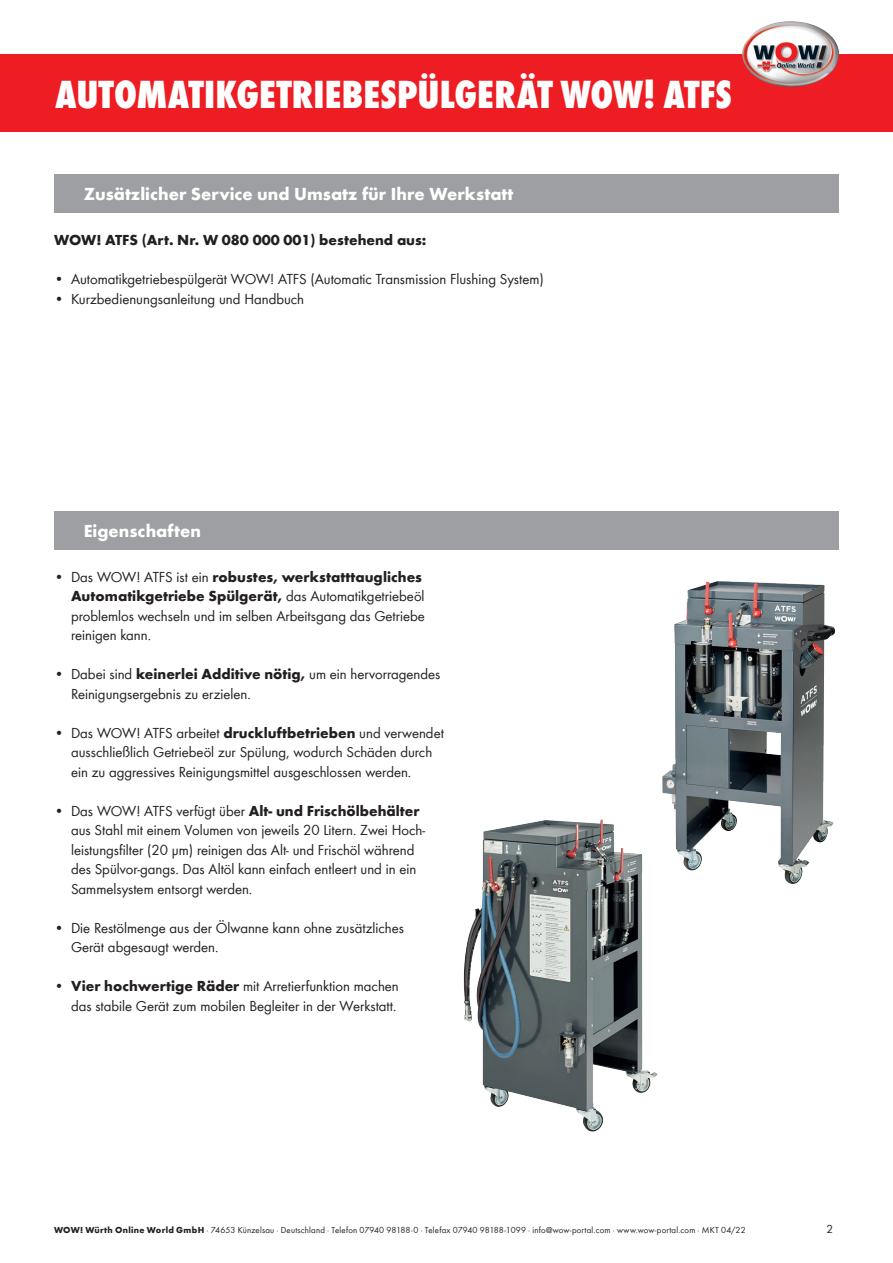
<style>
.page{position:relative;width:893px;height:1263px;background:#fff}
.page>*{position:absolute;margin:0;border:0;box-sizing:border-box;transform-origin:0 0}
.t1{font:800 condensed 40.5px "Wuerth";color:#fff}
.t2{font:700 18px "Wuerth";color:#fff}
.t3{font:15px/19.5px "Wuerth";color:#231f20}
.t4{font:700 15px "Wuerth";color:#231f20}
.t5{font:12px "Wuerth";color:#231f20}
.t6{font:9px "Wuerth";letter-spacing:.02em;color:#231f20}
.s1{font-weight:700}
</style>
<div class="page">
<div style="left:54px;top:174px;width:785px;height:39px;background:#9d9fa2"></div>
<div style="left:54px;top:511px;width:785px;height:38px;background:#9d9fa2"></div>
<img style="left:463px;top:819px;width:195px;height:313px">
<img style="left:652px;top:581px;width:184px;height:312px">
<div style="left:0;top:54px;width:893px;height:78px;background:#ee1d23"></div>
<img style="left:742px;top:21px;width:97px;height:66px">
<h1 class="t1" style="left:55px;top:66px;width:678px">AUTOMATIKGETRIEBESPÜLGERÄT WOW! ATFS</h1>
<p class="t2" style="left:84px;top:181px;width:431px">Zusätzlicher Service und Umsatz für Ihre Werkstatt</p>
<p class="t4" style="left:54px;top:229px;width:374px">WOW! ATFS (Art. Nr. W 080 000 001) bestehend aus:</p>
<p class="t3" style="left:54px;top:269px;width:491px">• Automatikgetriebespülgerät WOW! ATFS (Automatic Transmission Flushing System)</p>
<p class="t3" style="left:54px;top:288px;width:252px">• Kurzbedienungsanleitung und Handbuch</p>
<p class="t2" style="left:84px;top:518px;width:119px">Eigenschaften</p>
<p class="t3" style="left:71px;top:566px;width:355px;text-indent:-17px">• Das WOW! ATFS ist ein <span class="s1">robustes, werkstatttaugliches Automatikgetriebe Spülgerät,</span> das Automatikgetriebeöl problemlos wechseln und im selben Arbeitsgang das Getriebe reinigen kann.</p>
<p class="t3" style="left:71px;top:664px;width:371px;text-indent:-17px">• Dabei sind <span class="s1">keinerlei Additive nötig,</span> um ein hervorragendes<br>Reinigungsergebnis zu erzielen.</p>
<p class="t3" style="left:71px;top:722px;width:374px;text-indent:-17px">• Das WOW! ATFS arbeitet <span class="s1">druckluftbetrieben</span> und verwendet ausschließlich Getriebeöl zur Spülung, wodurch Schäden durch ein zu aggressives Reinigungsmittel ausgeschlossen werden.</p>
<p class="t3" style="left:71px;top:800px;width:356px;text-indent:-17px">• Das WOW! ATFS verfügt über <span class="s1">Alt- und Frischölbehälter </span>aus Stahl mit einem Volumen von jeweils 20 Litern. Zwei Hoch&shy;leistungsfilter (20 µm) reinigen das Alt- und Frischöl während des Spülvor-gangs. Das Altöl kann einfach entleert und in ein Sammelsystem entsorgt werden.</p>
<p class="t3" style="left:71px;top:917px;width:335px;text-indent:-17px">• Die Restölmenge aus der Ölwanne kann ohne zusätzliches<br>Gerät abgesaugt werden.</p>
<p class="t3" style="left:54px;top:976px;width:346px;text-align:right"><span class="s1">• Vier hochwertige Räder</span> mit Arretierfunktion machen das stabile Gerät zum mobilen Begleiter in der Werkstatt.</p>
<p class="t6" style="left:54px;top:1224px;width:693px"><span class="s1">WOW! Würth Online World GmbH</span> · 74653 Künzelsau · Deutschland · Telefon 07940 98188-0 · Telefax 07940 98188-1099 · info@wow-portal.com · www.wow-portal.com · MKT 04/22</p>
<p class="t5" style="left:827px;top:1221px;width:8px">2</p>
</div>
